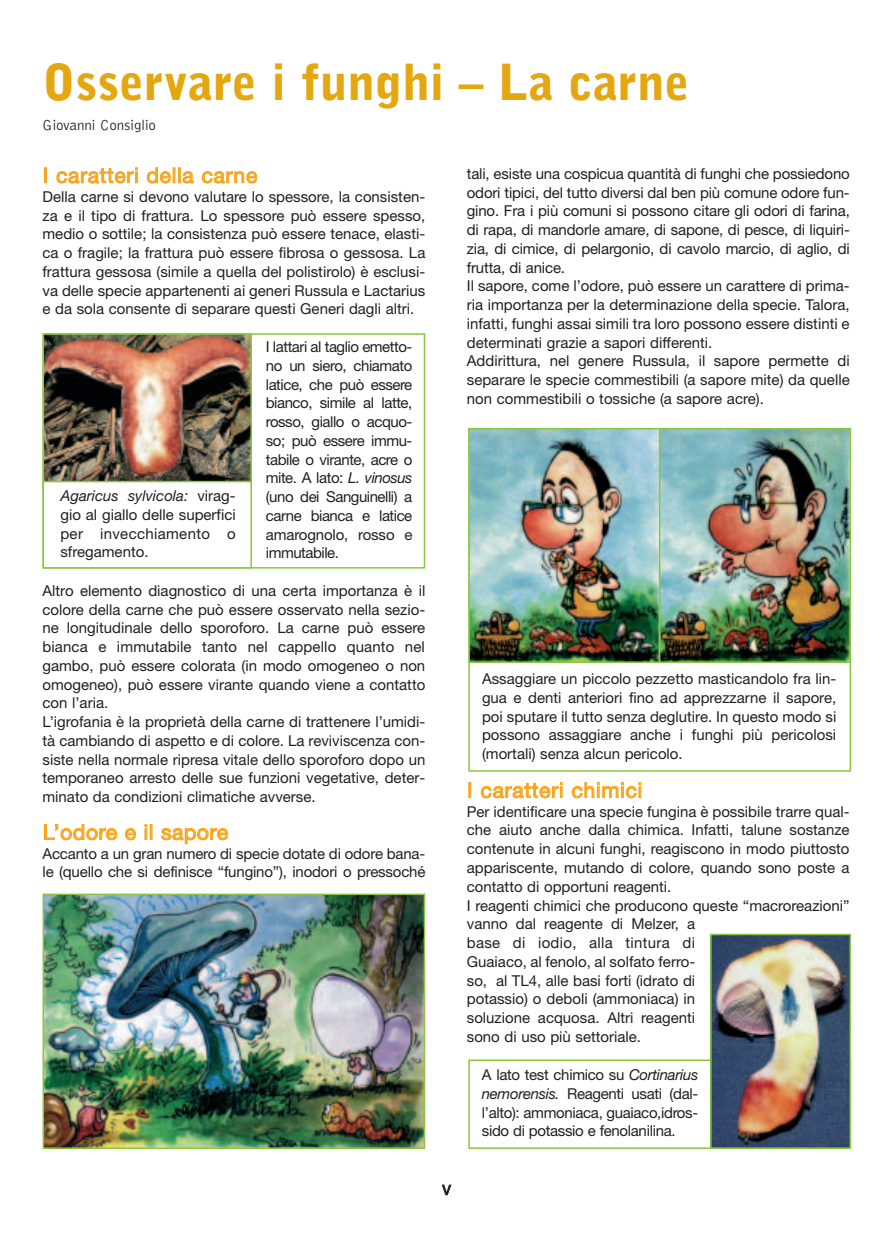
<style>
.page{position:relative;width:893px;height:1234px;background:#fff}
.page>*{position:absolute;margin:0;border:0;box-sizing:border-box;transform-origin:0 0}
.t1{font:900 49.5px "Bell Gothic";color:#e5a710}
.t2{font:21px "Helvetica Neue";letter-spacing:.035em;color:#f7a51b}
.t3{font:15px/18.8px "Helvetica Neue";color:#231f20;text-align:justify}
.t4{font:300 15px "Bell Gothic";letter-spacing:-.02em;color:#231f20}
.t5{font:13.5px "Helvetica Neue";color:#231f20}
.s1{font-style:italic}
</style>
<div class="page">
<img style="left:46px;top:336px;width:203px;height:144px">
<div style="left:43px;top:333px;width:209px;height:158px;border:2px solid #8bc63e"></div>
<div style="left:43px;top:481px;width:208px;height:86px;background:#fff"></div>
<div style="left:43px;top:480px;width:209px;height:88px;border:2px solid #8bc63e"></div>
<img style="left:46px;top:896px;width:376px;height:249px">
<div style="left:43px;top:893px;width:382px;height:255px;border:2px solid #8bc63e"></div>
<img style="left:471px;top:431px;width:377px;height:228px">
<div style="left:468px;top:428px;width:383px;height:234px;border:2px solid #8bc63e"></div>
<div style="left:468px;top:1059px;width:383px;height:89px;border:2px solid #8bc63e"></div>
<img style="left:713px;top:936px;width:135px;height:209px">
<div style="left:710px;top:933px;width:141px;height:215px;border:2px solid #8bc63e"></div>
<hr style="left:659px;top:429px;width:1px;height:233px;background:#8bc63e">
<h1 class="t1" style="left:43px;top:64px;width:648px">Osservare i funghi – La carne</h1>
<p class="t4" style="left:43px;top:120px;width:115px">Giovanni Consiglio</p>
<p class="t3" style="left:467px;top:165px;width:384px;text-align:left">tali, esiste una cospicua quantità di funghi che possiedono odori tipici, del tutto diversi dal ben più comune odore fun&shy;gino. Fra i più comuni si possono citare gli odori di farina, di rapa, di mandorle amare, di sapone, di pesce, di liquiri&shy;zia, di cimice, di pelargonio, di cavolo marcio, di aglio, di frutta, di anice.<br>Il sapore, come l’odore, può essere un carattere di prima&shy;ria importanza per la determinazione della specie. Talora, infatti, funghi assai simili tra loro possono essere distinti e determinati grazie a sapori differenti.<br>Addirittura, nel genere Russula, il sapore permette di separare le specie commestibili (a sapore mite) da quelle non commestibili o tossiche (a sapore acre).</p>
<h2 class="t2" style="left:43px;top:168px;width:216px">I caratteri della carne</h2>
<p class="t3" style="left:43px;top:188px;width:384px">Della carne si devono valutare lo spessore, la consisten&shy;za e il tipo di frattura. Lo spessore può essere spesso, medio o sottile; la consistenza può essere tenace, elasti&shy;ca o fragile; la frattura può essere fibrosa o gessosa. La frattura gessosa (simile a quella del polistirolo) è esclusi&shy;va delle specie appartenenti ai generi Russula e Lactarius e da sola consente di separare questi Generi dagli altri.</p>
<p class="t3" style="left:266px;top:338px;width:148px">I lattari al taglio emetto&shy;no un siero, chiamato latice, che può essere bianco, simile al latte, rosso, giallo o acquo&shy;so; può essere immu&shy;tabile o virante, acre o mite. A lato: <span class="s1">L. vinosus </span>(uno dei Sanguinelli) a carne bianca e latice amarognolo, rosso e immutabile.</p>
<p class="t3" style="left:60px;top:487px;width:177px"><span class="s1">Agaricus sylvicola:</span> virag&shy;gio al giallo delle superfici per invecchiamento o sfregamento.</p>
<p class="t3" style="left:43px;top:582px;width:384px;text-align:left">Altro elemento diagnostico di una certa importanza è il colore della carne che può essere osservato nella sezio&shy;ne longitudinale dello sporoforo. La carne può essere bianca e immutabile tanto nel cappello quanto nel gambo, può essere colorata (in modo omogeneo o non omogeneo), può essere virante quando viene a contatto con l’aria.<br>L’igrofania è la proprietà della carne di trattenere l’umidi&shy;tà cambiando di aspetto e di colore. La reviviscenza con&shy;siste nella normale ripresa vitale dello sporoforo dopo un temporaneo arresto delle sue funzioni vegetative, deter&shy;minato da condizioni climatiche avverse.</p>
<h2 class="t2" style="left:43px;top:824px;width:187px">L’odore e il sapore</h2>
<p class="t3" style="left:43px;top:845px;width:384px">Accanto a un gran numero di specie dotate di odore bana&shy;le (quello che si definisce “fungino”), inodori o pressoché</p>
<p class="t3" style="left:482px;top:670px;width:356px">Assaggiare un piccolo pezzetto masticandolo fra lin&shy;gua e denti anteriori fino ad apprezzarne il sapore, poi sputare il tutto senza deglutire. In questo modo si possono assaggiare anche i funghi più pericolosi (mortali) senza alcun pericolo.</p>
<h2 class="t2" style="left:467px;top:782px;width:177px">I caratteri chimici</h2>
<p class="t3" style="left:467px;top:803px;width:384px;text-align:left">Per identificare una specie fungina è possibile trarre qual&shy;che aiuto anche dalla chimica. Infatti, talune sostanze contenute in alcuni funghi, reagiscono in modo piuttosto appariscente, mutando di colore, quando sono poste a contatto di opportuni reagenti.<br>I reagenti chimici che producono queste “macroreazioni” vanno dal reagente di Melzer, a<br>base di iodio, alla tintura di<br>Guaiaco, al fenolo, al solfato ferro-<br>so, al TL4, alle basi forti (idrato di<br>potassio) o deboli (ammoniaca) in<br>soluzione acquosa. Altri reagenti<br>sono di uso più settoriale.</p>
<p class="t3" style="left:482px;top:1066px;width:218px">A lato test chimico su <span class="s1">Cortinarius nemorensis.</span> Reagenti usati (dal&shy;l’alto): ammoniaca, guaiaco,idros&shy;sido di potassio e fenolanilina.</p>
<p class="t5" style="left:442px;top:1184px;width:10px">V</p>
</div>
